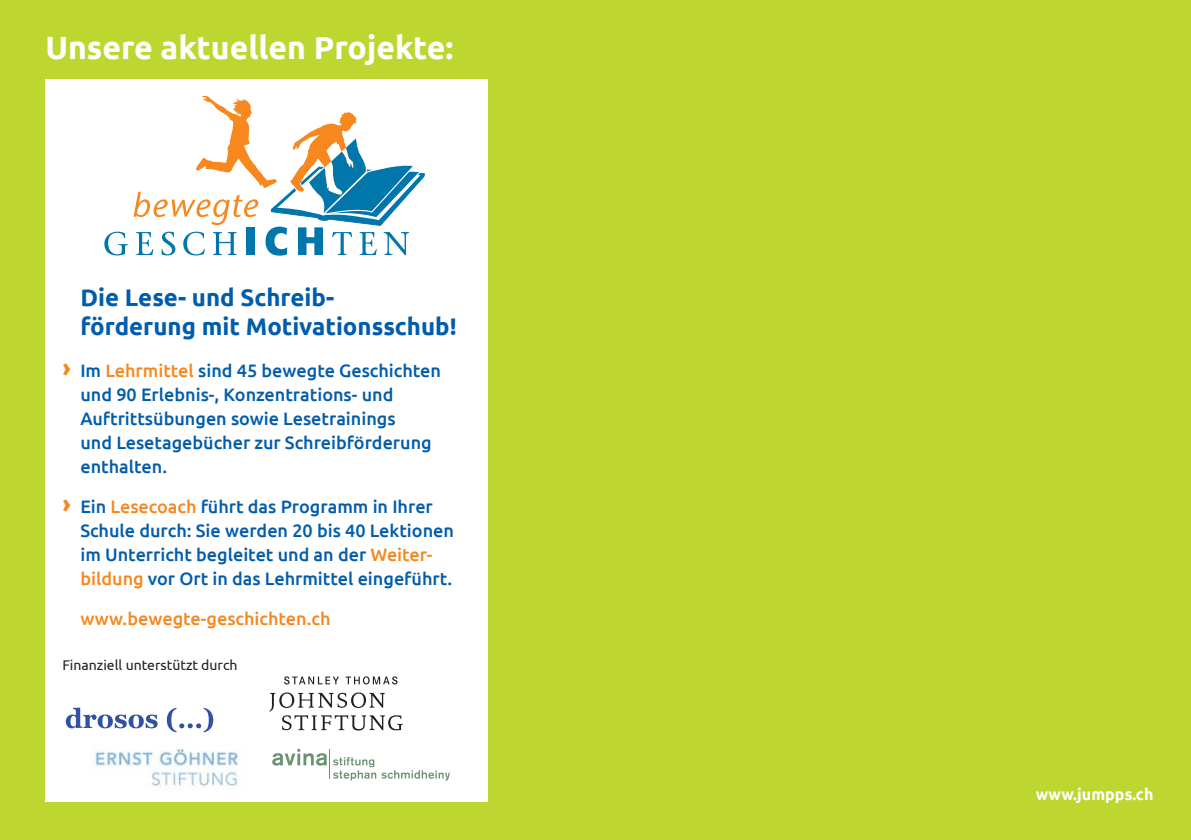
<style>
.page{position:relative;width:1191px;height:840px;background:#fff}
.page>*{position:absolute;margin:0;border:0;box-sizing:border-box;transform-origin:0 0}
.t1{font:700 32px "Ubuntu";color:#fff}
.t2{font:700 24px/28.8px "Ubuntu";color:#005dac}
.t3{font:500 18px/24px "Ubuntu";color:#005dac}
.t4{font:500 18px "Ubuntu";color:#f6881f}
.t5{font:700 16px "Ubuntu";letter-spacing:.005em;color:#fff}
.t6{font:14px "Ubuntu";color:#231f20}
.s1{font-weight:700;font-size:26px;color:#f6881f}
.s2{color:#f6881f}
</style>
<div class="page">
<div style="left:0;top:0;width:1191px;height:839px;background:#bed730"></div>
<div style="left:45px;top:79px;width:443px;height:722px;background:#fff"></div>
<img style="left:92px;top:744px;width:150px;height:46px">
<svg style="left:269px;top:692px;width:134px;height:38px"></svg>
<svg style="left:284px;top:676px;width:55px;height:8px"></svg>
<svg style="left:346px;top:676px;width:51px;height:8px"></svg>
<svg style="left:333px;top:757px;width:117px;height:23px"></svg>
<svg style="left:272px;top:748px;width:55px;height:17px"></svg>
<hr style="left:330px;top:748px;width:1px;height:30px;background:#699472">
<svg style="left:104px;top:231px;width:24px;height:24px"></svg>
<svg style="left:134px;top:96px;width:291px;height:159px"></svg>
<svg style="left:66px;top:707px;width:92px;height:21px"></svg>
<svg style="left:167px;top:707px;width:46px;height:24px"></svg>
<h1 class="t1" style="left:45px;top:29px;width:409px">Unsere aktuellen Projekte:</h1>
<h2 class="t2" style="left:80px;top:283px;width:378px">Die Lese- und Schreib-<br>förderung mit Motivationsschub!</h2>
<p class="t3" style="left:80px;top:358px;width:362px;text-indent:-18px"><span class="s1">›</span> Im <span class="s2">Lehrmittel</span> sind 45 bewegte Geschichten und 90 Erlebnis-, Konzentrations- und Auftrittsübungen sowie Lesetrainings<br>und Lesetagebücher zur Schreibförderung enthalten.</p>
<p class="t3" style="left:80px;top:494px;width:375px;text-indent:-18px"><span class="s1">›</span> Ein <span class="s2">Lesecoach</span> führt das Programm in Ihrer Schule durch: Sie werden 20 bis 40 Lektionen im Unterricht begleitet und an der <span class="s2">Weiter&shy;bildung</span> vor Ort in das Lehrmittel eingeführt.</p>
<p class="t4" style="left:80px;top:608px;width:252px">www.bewegte-geschichten.ch</p>
<p class="t6" style="left:62px;top:656px;width:177px">Finanziell unterstützt durch</p>
<p class="t5" style="left:1035px;top:784px;width:119px">www.jumpps.ch</p>
</div>
